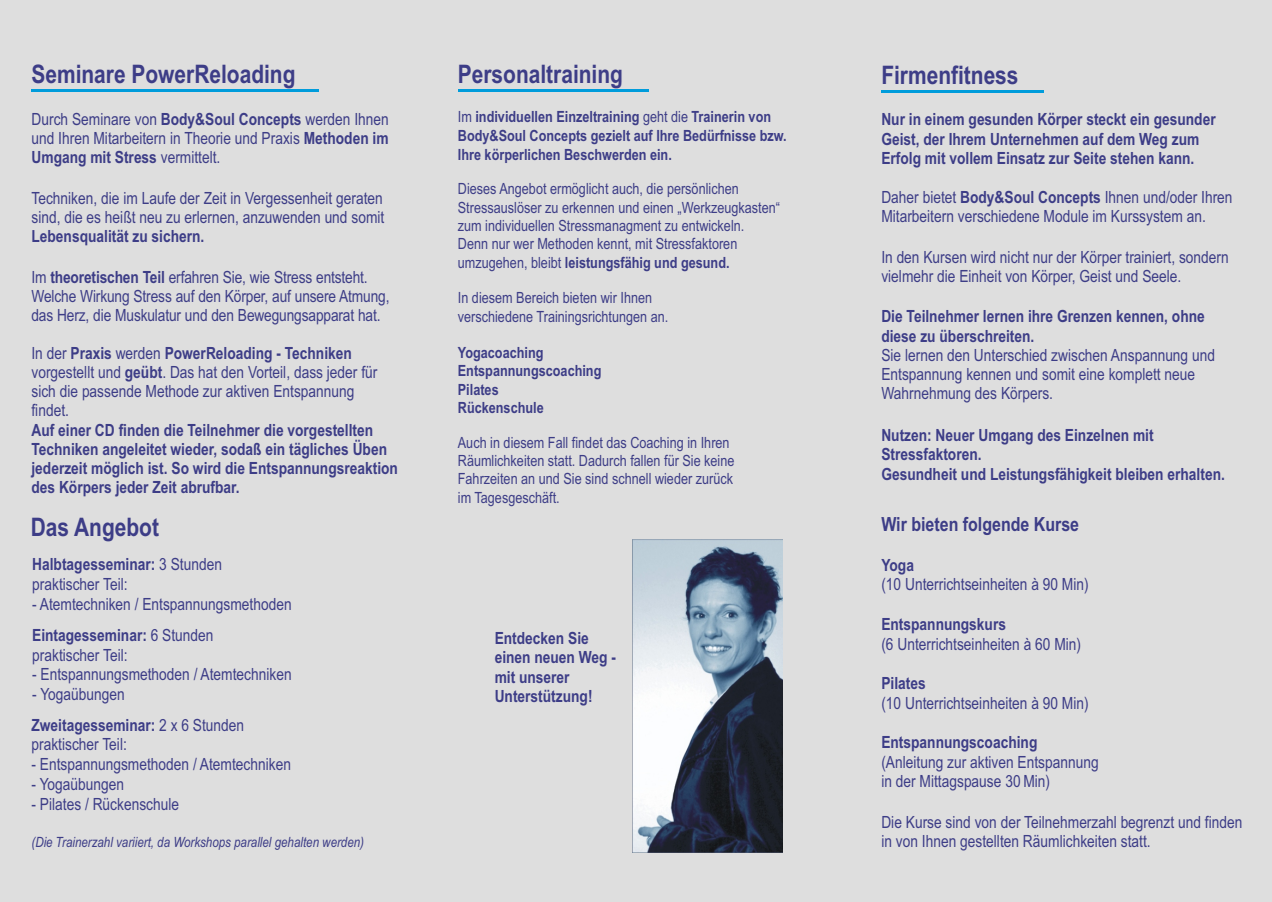
<style>
.page{position:relative;width:1272px;height:902px;background:#fff}
.page>*{position:absolute;margin:0;border:0;box-sizing:border-box;transform-origin:0 0}
.t1{font:700 25.5px "Arial Narrow";color:#3d3d87}
.t2{font:700 19.5px "Arial Narrow";color:#3d3d87}
.t3{font:16.8px/19px "Arial Narrow";color:#3d3d87}
.t4{font:700 16.8px/19.2px "Arial Narrow";color:#3d3d87}
.t5{font:15.45px/18.5px "Arial Narrow";color:#3d3d87}
.t6{font:700 15.45px/18.6px "Arial Narrow";color:#3d3d87}
.t7{font:italic 14.1px "Arial Narrow";color:#3d3d87}
.s1{font-weight:700}
.s2{font-weight:400}
</style>
<div class="page">
<div style="left:0;top:0;width:1271px;height:901px;background:#dedede"></div>
<hr style="left:31px;top:90px;width:288px;height:2px;background:#009cdb">
<hr style="left:881px;top:91px;width:162px;height:2px;background:#009cdb">
<hr style="left:458px;top:90px;width:190px;height:2px;background:#009cdb">
<img style="left:633px;top:539px;width:149px;height:313px">
<h1 class="t1" style="left:31px;top:65px;width:265px">Seminare PowerReloading</h1>
<p class="t3" style="left:31px;top:111px;width:359px;text-align:justify">Durch Seminare von <span class="s1">Body&amp;Soul Concepts</span> werden Ihnen und Ihren Mitarbeitern in Theorie und Praxis <span class="s1">Methoden im Umgang mit Stress</span> vermittelt.</p>
<p class="t3" style="left:31px;top:190px;width:354px">Techniken, die im Laufe der Zeit in Vergessenheit geraten sind, die es heißt neu zu erlernen, anzuwenden und somit</p>
<p class="t4" style="left:31px;top:228px;width:174px">Lebensqualität zu sichern.</p>
<p class="t3" style="left:31px;top:269px;width:359px">Im <span class="s1">theoretischen Teil</span> erfahren Sie, wie Stress entsteht.<br>Welche Wirkung Stress auf den Körper, auf unsere Atmung, das Herz, die Muskulatur und den Bewegungsapparat hat.</p>
<p class="t3" style="left:31px;top:345px;width:347px">In der <span class="s1">Praxis</span> werden <span class="s1">PowerReloading - Techniken </span>vorgestellt und <span class="s1">geübt</span>. Das hat den Vorteil, dass jeder für sich die passende Methode zur aktiven Entspannung findet.</p>
<p class="t4" style="left:31px;top:421px;width:368px">Auf einer CD finden die Teilnehmer die vorgestellten Techniken angeleitet wieder, sodaß ein tägliches Üben jederzeit möglich ist. So wird die Entspannungsreaktion des Körpers jeder Zeit abrufbar.</p>
<h1 class="t1" style="left:31px;top:518px;width:130px">Das Angebot</h1>
<p class="t3" style="left:32px;top:555px;width:191px;line-height:20.1px"><span class="s1">Halbtagesseminar:</span> 3 Stunden praktischer Teil:</p>
<p class="t3" style="left:32px;top:590px;width:261px;line-height:30.9px">- Atemtechniken / Entspannungsmethoden<br><span class="s1">Eintagesseminar:</span> 6 Stunden</p>
<p class="t3" style="left:32px;top:647px;width:97px">praktischer Teil:</p>
<p class="t3" style="left:32px;top:666px;width:261px">- Entspannungsmethoden / Atemtechniken</p>
<p class="t3" style="left:31px;top:681px;width:214px;line-height:30.2px">- Yogaübungen<br><span class="s1">Zweitagesseminar:</span> 2 x 6 Stunden</p>
<p class="t3" style="left:31px;top:736px;width:97px">praktischer Teil:</p>
<p class="t3" style="left:31px;top:756px;width:261px">- Entspannungsmethoden / Atemtechniken</p>
<p class="t3" style="left:31px;top:775px;width:94px">- Yogaübungen</p>
<p class="t3" style="left:31px;top:796px;width:149px">- Pilates / Rückenschule</p>
<p class="t7" style="left:31px;top:836px;width:334px">(Die Trainerzahl variiert, da Workshops parallel gehalten werden)</p>
<h1 class="t1" style="left:458px;top:64px;width:167px">Personaltraining</h1>
<p class="t6" style="left:458px;top:109px;width:330px"><span class="s2">Im</span> individuellen Einzeltraining <span class="s2">geht die</span> Trainerin von<br>Body&amp;Soul Concepts gezielt auf Ihre Bedürfnisse bzw.<br>Ihre körperlichen Beschwerden ein.</p>
<p class="t5" style="left:458px;top:181px;width:324px">Dieses Angebot ermöglicht auch, die persönlichen Stressauslöser zu erkennen und einen „Werkzeugkasten“ zum individuellen Stressmanagment zu entwickeln.<br>Denn nur wer Methoden kennt, mit Stressfaktoren umzugehen, bleibt <span class="s1">leistungsfähig und gesund.</span></p>
<p class="t5" style="left:458px;top:290px;width:212px">In diesem Bereich bieten wir Ihnen verschiedene Trainingsrichtungen an.</p>
<p class="t6" style="left:458px;top:344px;width:145px">Yogacoaching<br>Entspannungscoaching<br>Pilates<br>Rückenschule</p>
<p class="t5" style="left:458px;top:434px;width:278px">Auch in diesem Fall findet das Coaching in Ihren Räumlichkeiten statt. Dadurch fallen für Sie keine Fahrzeiten an und Sie sind schnell wieder zurück im Tagesgeschäft.</p>
<p class="t4" style="left:494px;top:630px;width:123px">Entdecken Sie einen neuen Weg - mit unserer<br>Unterstützung!</p>
<h1 class="t1" style="left:881px;top:66px;width:139px">Firmenfitness</h1>
<p class="t4" style="left:881px;top:112px;width:336px">Nur in einem gesunden Körper steckt ein gesunder<br>Geist, der Ihrem Unternehmen auf dem Weg zum<br>Erfolg mit vollem Einsatz zur Seite stehen kann.</p>
<p class="t3" style="left:881px;top:189px;width:353px">Daher bietet <span class="s1">Body&amp;Soul Concepts</span> Ihnen und/oder Ihren<br>Mitarbeitern verschiedene Module im Kurssystem an.</p>
<p class="t3" style="left:881px;top:249px;width:349px">In den Kursen wird nicht nur der Körper trainiert, sondern vielmehr die Einheit von Körper, Geist und Seele.</p>
<p class="t4" style="left:881px;top:308px;width:325px">Die Teilnehmer lernen ihre Grenzen kennen, ohne diese zu überschreiten.</p>
<p class="t3" style="left:881px;top:346px;width:335px">Sie lernen den Unterschied zwischen Anspannung und<br>Entspannung kennen und somit eine komplett neue<br>Wahrnehmung des Körpers.</p>
<p class="t4" style="left:881px;top:426px;width:345px">Nutzen: Neuer Umgang des Einzelnen mit<br>Stressfaktoren.<br>Gesundheit und Leistungsfähigkeit bleiben erhalten.</p>
<p class="t2" style="left:881px;top:516px;width:199px">Wir bieten folgende Kurse</p>
<p class="t4" style="left:881px;top:557px;width:34px">Yoga</p>
<p class="t3" style="left:881px;top:576px;width:209px">(10 Unterrichtseinheiten à 90 Min)</p>
<p class="t4" style="left:881px;top:616px;width:126px">Entspannungskurs</p>
<p class="t3" style="left:881px;top:635px;width:201px">(6 Unterrichtseinheiten à 60 Min)</p>
<p class="t4" style="left:881px;top:675px;width:46px">Pilates</p>
<p class="t3" style="left:881px;top:694px;width:209px">(10 Unterrichtseinheiten à 90 Min)</p>
<p class="t4" style="left:881px;top:734px;width:158px">Entspannungscoaching</p>
<p class="t3" style="left:881px;top:753px;width:219px">(Anleitung zur aktiven Entspannung in der Mittagspause 30 Min)</p>
<p class="t3" style="left:881px;top:814px;width:362px">Die Kurse sind von der Teilnehmerzahl begrenzt und finden in von Ihnen gestellten Räumlichkeiten statt.</p>
</div>
